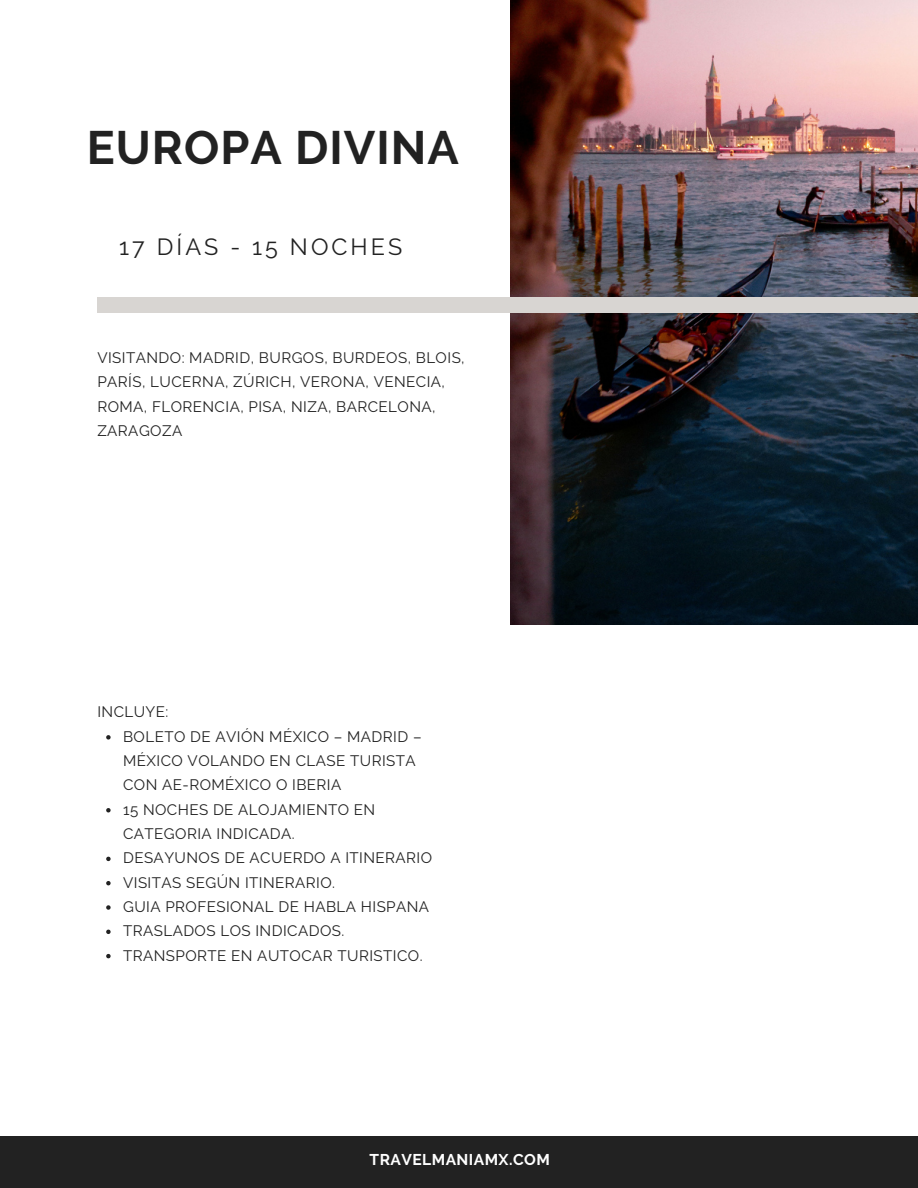
<style>
.page{position:relative;width:918px;height:1188px;background:#fff}
.page>*{position:absolute;margin:0;border:0;box-sizing:border-box;transform-origin:0 0}
.t1{font:700 46.65px "Raleway";letter-spacing:.02em;color:#222}
.t2{font:23.4px "Raleway";letter-spacing:.13em;color:#222}
.t3{font:700 15.6px "Raleway";letter-spacing:.03em;color:#fff}
.t4{font:15.15px/24.3px "Raleway";letter-spacing:.03em;color:#222}
</style>
<div class="page">
<img style="left:511px;top:0;width:407px;height:624px">
<div style="left:97px;top:297px;width:821px;height:16px;background:#d8d5d2"></div>
<div style="left:0;top:1136px;width:918px;height:52px;background:#222"></div>
<svg style="left:106px;top:735px;width:5px;height:5px"></svg>
<svg style="left:106px;top:808px;width:5px;height:4px"></svg>
<svg style="left:106px;top:857px;width:5px;height:4px"></svg>
<svg style="left:106px;top:881px;width:5px;height:4px"></svg>
<svg style="left:106px;top:905px;width:5px;height:5px"></svg>
<svg style="left:106px;top:930px;width:5px;height:4px"></svg>
<svg style="left:106px;top:954px;width:5px;height:4px"></svg>
<h1 class="t1" style="left:87px;top:121px;width:374px">EUROPA DIVINA</h1>
<h2 class="t2" style="left:119px;top:233px;width:285px">17 DÍAS - 15 NOCHES</h2>
<p class="t4" style="left:97px;top:345px;width:369px">VISITANDO: MADRID, BURGOS, BURDEOS, BLOIS, PARÍS, LUCERNA, ZÚRICH, VERONA, VENECIA, ROMA, FLORENCIA, PISA, NIZA, BARCELONA, ZARAGOZA</p>
<h4 class="t4" style="left:97px;top:700px;width:73px">INCLUYE:</h4>
<h4 class="t4" style="left:123px;top:724px;width:300px">BOLETO DE AVIÓN MÉXICO – MADRID –<br>MÉXICO VOLANDO EN CLASE TURISTA<br>CON AE-ROMÉXICO O IBERIA</h4>
<p class="t4" style="left:123px;top:797px;width:254px">15 NOCHES DE ALOJAMIENTO EN<br>CATEGORIA INDICADA.</p>
<p class="t4" style="left:123px;top:846px;width:311px">DESAYUNOS DE ACUERDO A ITINERARIO</p>
<p class="t4" style="left:123px;top:870px;width:214px">VISITAS SEGÚN ITINERARIO.</p>
<p class="t4" style="left:123px;top:894px;width:308px">GUIA PROFESIONAL DE HABLA HISPANA</p>
<p class="t4" style="left:123px;top:919px;width:223px">TRASLADOS LOS INDICADOS.</p>
<p class="t4" style="left:123px;top:943px;width:301px">TRANSPORTE EN AUTOCAR TURISTICO.</p>
<p class="t3" style="left:370px;top:1150px;width:182px">TRAVELMANIAMX.COM</p>
</div>
